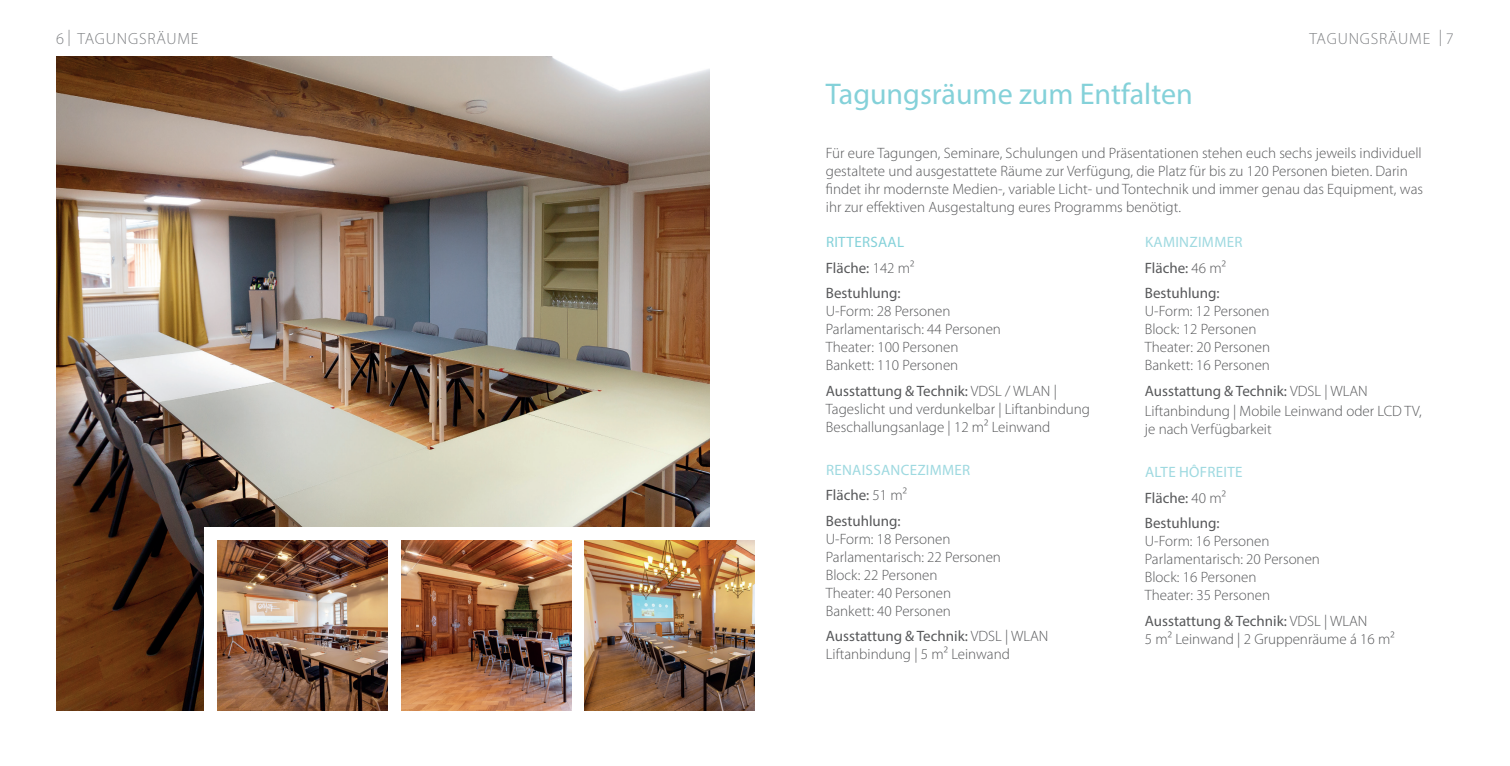
<style>
.page{position:relative;width:1510px;height:766px;background:#fff}
.page>*{position:absolute;margin:0;border:0;box-sizing:border-box;transform-origin:0 0}
.t1{font:30px "Myriad Pro";color:#84d1d9}
.t2{font:300 16.25px "Myriad Pro";letter-spacing:.05em;color:#808285}
.t3{font:300 15px/18px "Myriad Pro";color:#57585a}
.t4{font:15px/25.5px "Myriad Pro";color:#57585a}
.t5{font:15px/25.5px "Myriad Pro";letter-spacing:.02em;color:#57585a}
.s1{color:#84d1d9}
.s2{font-weight:300}
.s3{font-weight:400}
.s4{color:#9ed9e0}
</style>
<div class="page">
<img style="left:56px;top:57px;width:653px;height:653px">
<div style="left:204px;top:526px;width:528px;height:184px;background:#fff"></div>
<img style="left:217px;top:540px;width:171px;height:170px">
<img style="left:401px;top:540px;width:170px;height:170px">
<img style="left:584px;top:540px;width:171px;height:170px">
<p class="t2" style="left:56px;top:30px;width:144px">6 | TAGUNGSRÄUME</p>
<p class="t2" style="left:1309px;top:30px;width:146px">TAGUNGSRÄUME | 7</p>
<h1 class="t1" style="left:826px;top:75px;width:368px">Tagungsräume zum Entfalten</h1>
<p class="t3" style="left:826px;top:144px;width:598px">Für eure Tagungen, Seminare, Schulungen und Präsentationen stehen euch sechs jeweils individuell gestaltete und ausgestattete Räume zur Verfügung, die Platz für bis zu 120 Personen bieten. Darin findet ihr modernste Medien-, variable Licht- und Tontechnik und immer genau das Equipment, was ihr zur effektiven Ausgestaltung eures Programms benötigt.</p>
<p class="t4" style="left:826px;top:229px;width:90px"><span class="s1">RITTERSAAL<br></span>Fläche: <span class="s2">142 m²<br></span>Bestuhlung:</p>
<p class="t3" style="left:826px;top:302px;width:177px">U-Form: 28 Personen<br>Parlamentarisch: 44 Personen<br>Theater: 100 Personen<br>Bankett: 110 Personen</p>
<p class="t3" style="left:826px;top:382px;width:266px"><span class="s3">Ausstattung &amp; Technik:</span> VDSL / WLAN |<br>Tageslicht und verdunkelbar | Liftanbindung<br>Beschallungsanlage | 12 m² Leinwand</p>
<p class="t5" style="left:826px;top:456px;width:146px"><span class="s4">RENAISSANCEZIMMER<br></span>Fläche: <span class="s2">51 m²<br></span>Bestuhlung:</p>
<p class="t3" style="left:826px;top:530px;width:177px">U-Form: 18 Personen<br>Parlamentarisch: 22 Personen<br>Block: 22 Personen<br>Theater: 40 Personen<br>Bankett: 40 Personen</p>
<p class="t3" style="left:826px;top:627px;width:224px"><span class="s3">Ausstattung &amp; Technik:</span> VDSL | WLAN<br>Liftanbindung | 5 m² Leinwand</p>
<p class="t4" style="left:1144px;top:229px;width:99px"><span class="s4">KAMINZIMMER<br></span>Fläche: <span class="s2">46 m²<br></span>Bestuhlung:</p>
<p class="t3" style="left:1144px;top:302px;width:127px">U-Form: 12 Personen<br>Block: 12 Personen<br>Theater: 20 Personen<br>Bankett: 16 Personen</p>
<p class="t3" style="left:1144px;top:380px;width:278px;line-height:20.5px"><span class="s3">Ausstattung &amp; Technik:</span> VDSL | WLAN<br>Liftanbindung | Mobile Leinwand oder LCD TV,</p>
<p class="t3" style="left:1144px;top:420px;width:128px">je nach Verfügbarkeit</p>
<p class="t4" style="left:1144px;top:459px;width:99px"><span class="s4">ALTE HÔFREITE<br></span>Fläche: <span class="s2">40 m²<br></span>Bestuhlung:</p>
<p class="t3" style="left:1144px;top:532px;width:177px">U-Form: 16 Personen<br>Parlamentarisch: 20 Personen<br>Block: 16 Personen<br>Theater: 35 Personen</p>
<p class="t3" style="left:1144px;top:612px;width:251px"><span class="s3">Ausstattung &amp; Technik:</span> VDSL | WLAN<br>5 m² Leinwand | 2 Gruppenräume á 16 m²</p>
</div>
